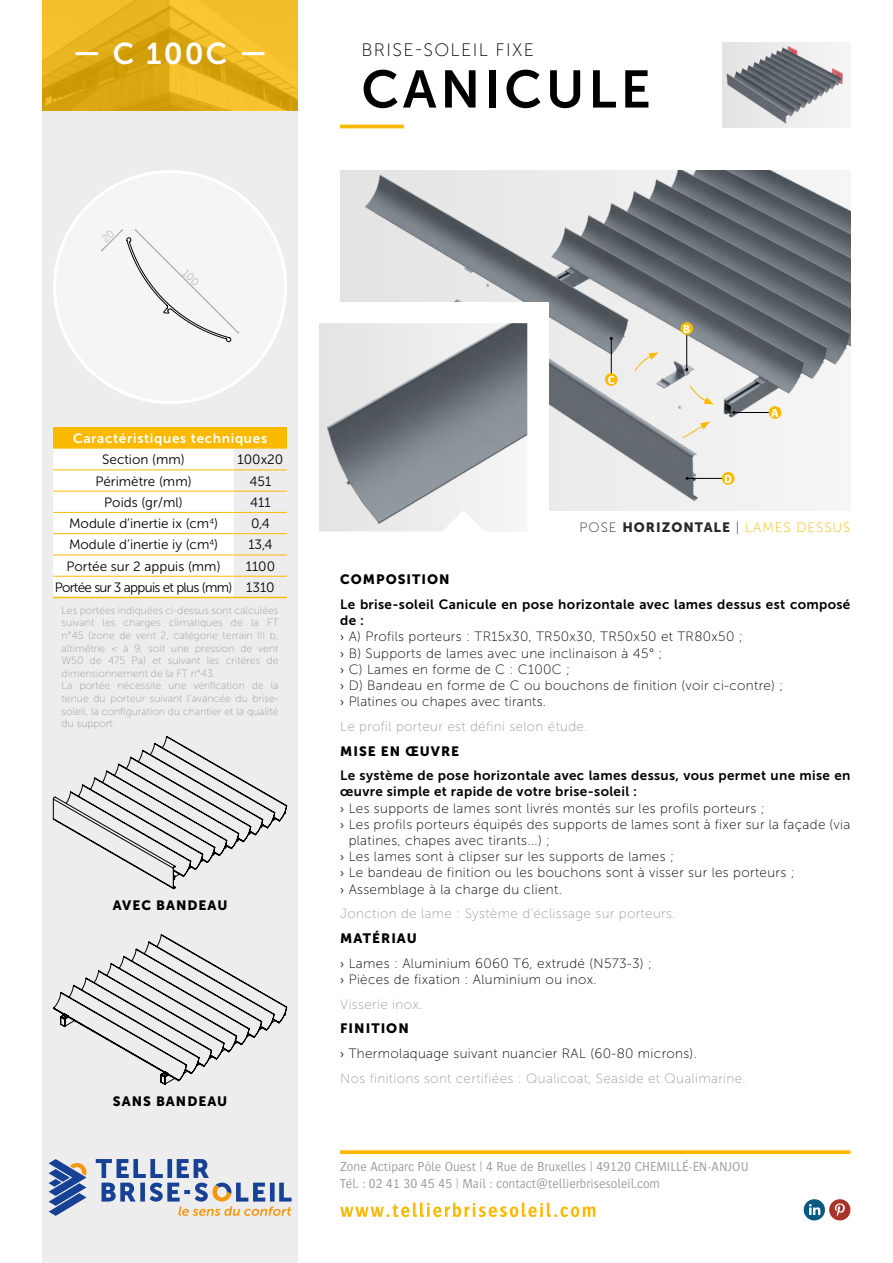
<style>
.page{position:relative;width:893px;height:1263px;background:#fff}
.page>*{position:absolute;margin:0;border:0;box-sizing:border-box;transform-origin:0 0}
.t1{font:52.5px "Museo Sans 700";letter-spacing:.075em;color:#000}
.t2{font:30px "Museo Sans 700";color:#fff}
.t3{font:18px "Museo Sans 100";letter-spacing:.075em;color:#000}
.t4{font:13.5px/16.2px "Museo Sans 100";letter-spacing:.025em;color:#000}
.t5{font:13.5px/24.8px "Museo Sans 100";letter-spacing:.025em;color:#9d9d9c}
.t6{font:13.5px/16.2px "Museo Sans 700";letter-spacing:.025em;color:#000}
.t7{font:13.5px "Museo Sans 300";color:#000}
.t8{font:300 13.5px/16.2px "Bosis Std";color:#9d9d9c}
.t9{font:13.5px "Museo Sans 900";letter-spacing:.075em;color:#000}
.t10{font:13.5px/21px "Museo Sans 300";letter-spacing:-.05em;color:#000;text-align:right}
.t11{font:13.5px "Museo Sans 900";letter-spacing:.075em;color:#282827}
.t12{font:13.5px "Museo Sans 700";letter-spacing:.05em;color:#fff}
.t13{font:700 12px "Bosis Std";color:#fff}
.t14{font:10.5px/12.6px "Museo Sans 100";color:#9d9d9c}
.s1{font-family:"Museo Sans 100"}
.s2{font-family:"Museo Sans 100";color:#fbba00}
.s3{font-family:"Bosis Std";font-weight:300}
.s4{font-family:"Bosis Std";font-weight:300;color:#000}
.s5{color:#000}
</style>
<div class="page">
<div style="left:43px;top:111px;width:255px;height:1152px;background:#ededed"></div>
<div style="left:804px;top:1199px;width:21px;height:21px;background:#095a82;border-radius:50%"></div>
<svg style="left:809px;top:1204px;width:11px;height:11px"></svg>
<div style="left:829px;top:1199px;width:21px;height:21px;background:#a83329;border-radius:50%"></div>
<svg style="left:835px;top:1203px;width:10px;height:13px"></svg>
<svg style="left:340px;top:1150px;width:510px;height:4px;background:#fbbf13"></svg>
<div style="left:53px;top:170px;width:234px;height:234px;background:#f5f5f5;border-radius:50%"></div>
<svg style="left:340px;top:1202px;width:255px;height:15px"></svg>
<hr style="left:340px;top:125px;width:64px;height:3px;background:#fbba00">
<svg style="left:43px;top:0;width:255px;height:111px;background:#e6b21d"></svg>
<svg style="left:49px;top:1159px;width:243px;height:57px"></svg>
<img style="left:340px;top:170px;width:510px;height:340px">
<div style="left:319px;top:302px;width:230px;height:229px;background:#fff"></div>
<hr style="left:686px;top:328px;width:1px;height:41px;background:#000">
<div style="left:680px;top:322px;width:13px;height:13px;background:#fbba00;border-radius:50%"></div>
<hr style="left:687px;top:478px;width:41px;height:1px;background:#000">
<div style="left:722px;top:472px;width:13px;height:13px;background:#fbba00;border-radius:50%"></div>
<hr style="left:611px;top:338px;width:1px;height:41px;background:#000">
<div style="left:605px;top:373px;width:13px;height:13px;background:#fbba00;border-radius:50%"></div>
<svg style="left:633px;top:352px;width:26px;height:20px"></svg>
<div style="left:723px;top:43px;width:127px;height:85px;background:#e3e3e3"></div>
<img style="left:726px;top:43px;width:124px;height:85px">
<svg style="left:682px;top:421px;width:28px;height:18px"></svg>
<hr style="left:734px;top:412px;width:41px;height:1px;background:#000">
<div style="left:769px;top:406px;width:12px;height:13px;background:#fbba00;border-radius:50%"></div>
<img style="left:319px;top:323px;width:208px;height:208px">
<svg style="left:53px;top:934px;width:234px;height:151px"></svg>
<svg style="left:53px;top:736px;width:234px;height:153px"></svg>
<svg style="left:689px;top:385px;width:25px;height:19px"></svg>
<div style="left:53px;top:427px;width:234px;height:22px;background:#fbba00"></div>
<svg style="left:53px;top:449px;width:234px;height:148px"></svg>
<hr style="left:53px;top:469px;width:181px;height:1px;background:#fbba00">
<hr style="left:234px;top:469px;width:53px;height:1px;background:#fbba00">
<hr style="left:53px;top:491px;width:181px;height:1px;background:#fbba00">
<hr style="left:234px;top:491px;width:53px;height:1px;background:#fbba00">
<hr style="left:53px;top:512px;width:181px;height:1px;background:#fbba00">
<hr style="left:234px;top:512px;width:53px;height:1px;background:#fbba00">
<hr style="left:53px;top:533px;width:181px;height:1px;background:#fbba00">
<hr style="left:234px;top:533px;width:53px;height:1px;background:#fbba00">
<hr style="left:53px;top:555px;width:181px;height:1px;background:#fbba00">
<hr style="left:234px;top:555px;width:53px;height:1px;background:#fbba00">
<hr style="left:53px;top:576px;width:181px;height:1px;background:#fbba00">
<hr style="left:234px;top:576px;width:53px;height:1px;background:#fbba00">
<hr style="left:53px;top:597px;width:181px;height:1px;background:#fbba00">
<hr style="left:234px;top:597px;width:53px;height:1px;background:#fbba00">
<svg style="left:101px;top:229px;width:138px;height:113px"></svg>
<h2 class="t2" style="left:73px;top:37px;width:196px">— C 100C —</h2>
<h3 class="t3" style="left:361px;top:40px;width:174px">BRISE-SOLEIL FIXE</h3>
<h1 class="t1" style="left:361px;top:60px;width:291px">CANICULE</h1>
<p class="t12" style="left:73px;top:431px;width:196px">Caractéristiques techniques</p>
<p class="t7" style="left:102px;top:452px;width:84px">Section (mm)</p>
<p class="t7" style="left:238px;top:452px;width:47px">100x20</p>
<p class="t7" style="left:95px;top:474px;width:98px">Périmètre (mm)</p>
<p class="t7" style="left:249px;top:474px;width:23px">451</p>
<p class="t7" style="left:104px;top:495px;width:80px">Poids (gr/ml)</p>
<p class="t7" style="left:250px;top:495px;width:22px">411</p>
<p class="t7" style="left:69px;top:516px;width:150px">Module d’inertie ix (cm<sup>4</sup>)</p>
<p class="t7" style="left:251px;top:516px;width:20px">0,4</p>
<p class="t7" style="left:69px;top:537px;width:150px">Module d’inertie iy (cm<sup>4</sup>)</p>
<p class="t7" style="left:248px;top:537px;width:26px">13,4</p>
<p class="t7" style="left:66px;top:559px;width:156px">Portée sur 2 appuis (mm)</p>
<p class="t10" style="left:55px;top:556px;width:222px">1100<br>Portée sur 3 appuis et plus (mm) 1310</p>
<p class="t14" style="left:62px;top:604px;width:218px">Les portées indiquées ci-dessus sont calculées suivant les charges climatiques de la FT n°45 (zone de vent 2, catégorie terrain III b, altimétrie &lt; à 9, soit une pression de vent W50 de 475 Pa) et suivant les critères de dimensionnement de la FT n°43.<br>La portée nécessite une vérification de la tenue du porteur suivant l’avancée du brise&shy;soleil, la configuration du chantier et la qualité du support.</p>
<p class="t9" style="left:113px;top:898px;width:116px">AVEC BANDEAU</p>
<p class="t9" style="left:113px;top:1093px;width:116px">SANS BANDEAU</p>
<p class="t13" style="left:608px;top:373px;width:8px">C</p>
<p class="t13" style="left:683px;top:322px;width:9px">B</p>
<p class="t13" style="left:724px;top:472px;width:9px">D</p>
<p class="t13" style="left:771px;top:406px;width:9px">A</p>
<p class="t11" style="left:580px;top:519px;width:272px"><span class="s1">POSE</span> HORIZONTALE <span class="s1">|</span> <span class="s2">LAMES DESSUS</span></p>
<p class="t9" style="left:340px;top:572px;width:111px">COMPOSITION</p>
<p class="t6" style="left:340px;top:596px;width:512px">Le brise-soleil Canicule en pose horizontale avec lames dessus est composé de :</p>
<p class="t4" style="left:340px;top:629px;width:445px"><span class="s3">›</span> A) Profils porteurs : TR15x30, TR50x30, TR50x50 et TR80x50 ;<br><span class="s3">›</span> B) Supports de lames avec une inclinaison à 45° ;<br><span class="s3">›</span> C) Lames en forme de C : C100C ;<br><span class="s3">›</span> D) Bandeau en forme de C ou bouchons de finition (voir ci-contre) ; <span class="s3">›</span> Platines ou chapes avec tirants.</p>
<p class="t5" style="left:340px;top:714px;width:249px">Le profil porteur est défini selon étude.</p>
<p class="t9" style="left:340px;top:743px;width:121px">MISE EN ŒUVRE</p>
<p class="t6" style="left:340px;top:767px;width:512px">Le système de pose horizontale avec lames dessus, vous permet une mise en œuvre simple et rapide de votre brise-soleil :</p>
<p class="t4" style="left:340px;top:800px;width:426px"><span class="s3">›</span> Les supports de lames sont livrés montés sur les profils porteurs ;</p>
<p class="t4" style="left:340px;top:816px;width:512px"><span class="s3">›</span> Les profils porteurs équipés des supports de lames sont à fixer sur la façade (via</p>
<p class="t4" style="left:349px;top:832px;width:203px">platines, chapes avec tirants...) ;</p>
<p class="t4" style="left:340px;top:849px;width:335px"><span class="s3">›</span> Les lames sont à clipser sur les supports de lames ;</p>
<p class="t4" style="left:340px;top:865px;width:456px"><span class="s3">›</span> Le bandeau de finition ou les bouchons sont à visser sur les porteurs ;</p>
<p class="t4" style="left:340px;top:881px;width:223px"><span class="s3">›</span> Assemblage à la charge du client.</p>
<p class="t5" style="left:340px;top:901px;width:337px">Jonction de lame : Système d’éclissage sur porteurs.</p>
<p class="t9" style="left:340px;top:931px;width:78px">MATÉRIAU</p>
<p class="t4" style="left:340px;top:955px;width:313px"><span class="s3">›</span> Lames : Aluminium 6060 T6, extrudé (N573-3) ; <span class="s3">›</span> Pièces de fixation : Aluminium ou inox.</p>
<p class="t5" style="left:340px;top:992px;width:84px">Visserie inox.</p>
<p class="t9" style="left:340px;top:1021px;width:70px">FINITION</p>
<p class="t5" style="left:340px;top:1041px;width:407px"><span class="s4">›</span> <span class="s5">Thermolaquage suivant nuancier RAL (60-80 microns).<br></span>Nos finitions sont certifiées : Qualicoat, Seaside et Qualimarine.</p>
<p class="t8" style="left:340px;top:1158px;width:410px">Zone Actiparc Pôle Ouest | 4 Rue de Bruxelles | 49120 CHEMILLÉ-EN-ANJOU<br>Tél. : 02 41 30 45 45 | Mail : contact@tellierbrisesoleil.com</p>
</div>
